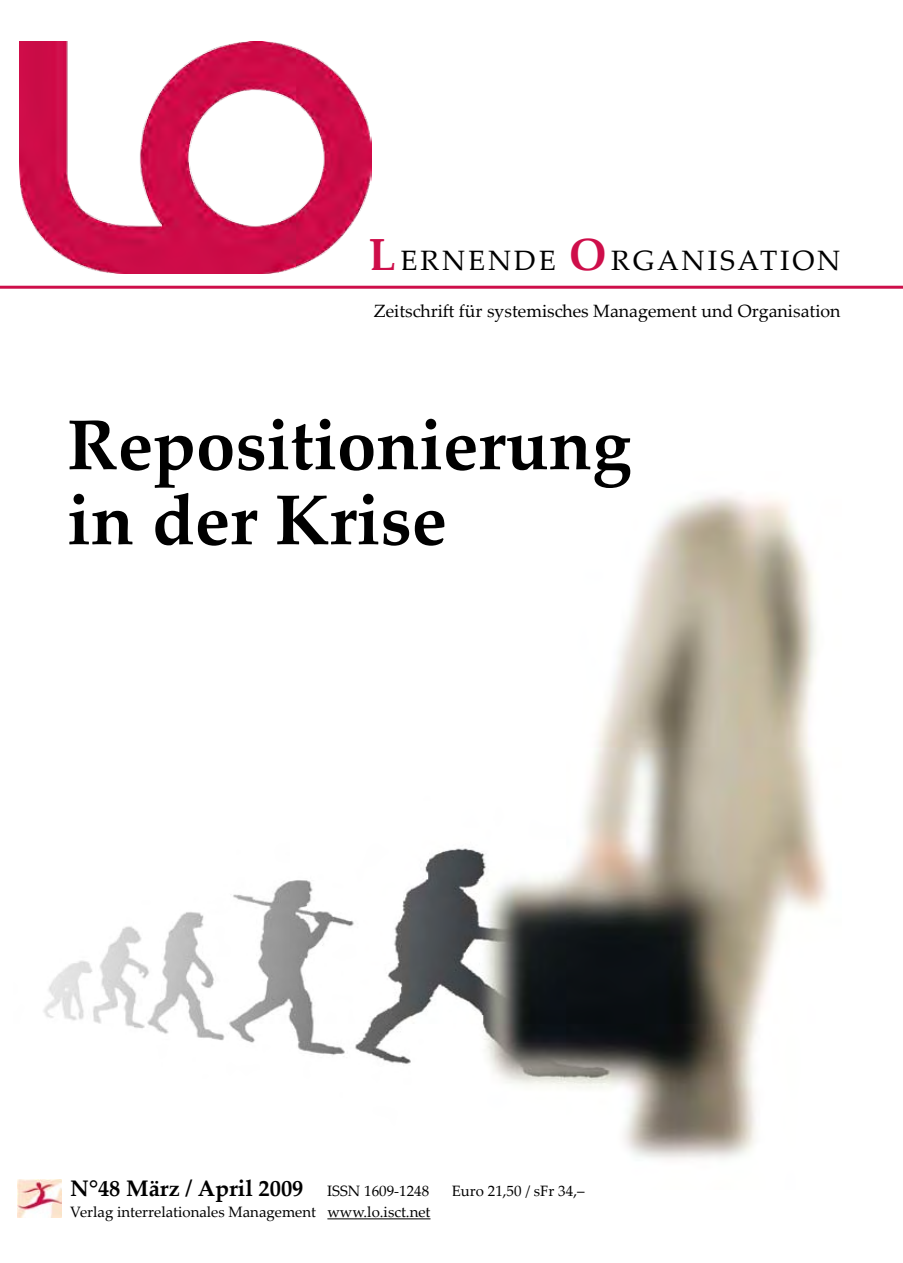
<style>
.page{position:relative;width:903px;height:1263px;background:#fff}
.page>*{position:absolute;margin:0;border:0;box-sizing:border-box;transform-origin:0 0}
.t1{font:700 70.5px/75px "Palatino Linotype";color:#000}
.t2{font:28.05px "Palatino Linotype";letter-spacing:.1em;color:#000}
.t3{font:700 22.5px "Palatino Linotype";color:#000}
.t4{font:17.85px "Palatino Linotype";color:#000}
.t5{font:15px "Palatino Linotype";color:#000}
.s1{font-weight:700;font-size:45px;color:#ce0e4a}
</style>
<div class="page">
<img style="left:17px;top:495px;width:811px;height:694px">
<hr style="left:327px;top:1218px;width:103px;height:1px;background:#000">
<img style="left:18px;top:1180px;width:43px;height:38px">
<img style="left:19px;top:41px;width:353px;height:232px">
<hr style="left:0;top:286px;width:902px;height:3px;background:#ce0e4a">
<h2 class="t2" style="left:369px;top:240px;width:473px"><span class="s1">L</span>ERNENDE <span class="s1">O</span>RGANISATION</h2>
<p class="t4" style="left:374px;top:299px;width:468px">Zeitschrift für systemisches Management und Organisation</p>
<h1 class="t1" style="left:67px;top:405px;width:565px">Repositionierung in der Krise</h1>
<h3 class="t3" style="left:70px;top:1173px;width:235px">N°48 März / April 2009</h3>
<p class="t5" style="left:327px;top:1180px;width:104px">ISSN 1609-1248</p>
<p class="t5" style="left:452px;top:1180px;width:134px">Euro 21,50 / sFr 34,–</p>
<p class="t5" style="left:70px;top:1201px;width:362px">Verlag interrelationales Management www.lo.isct.net</p>
</div>
